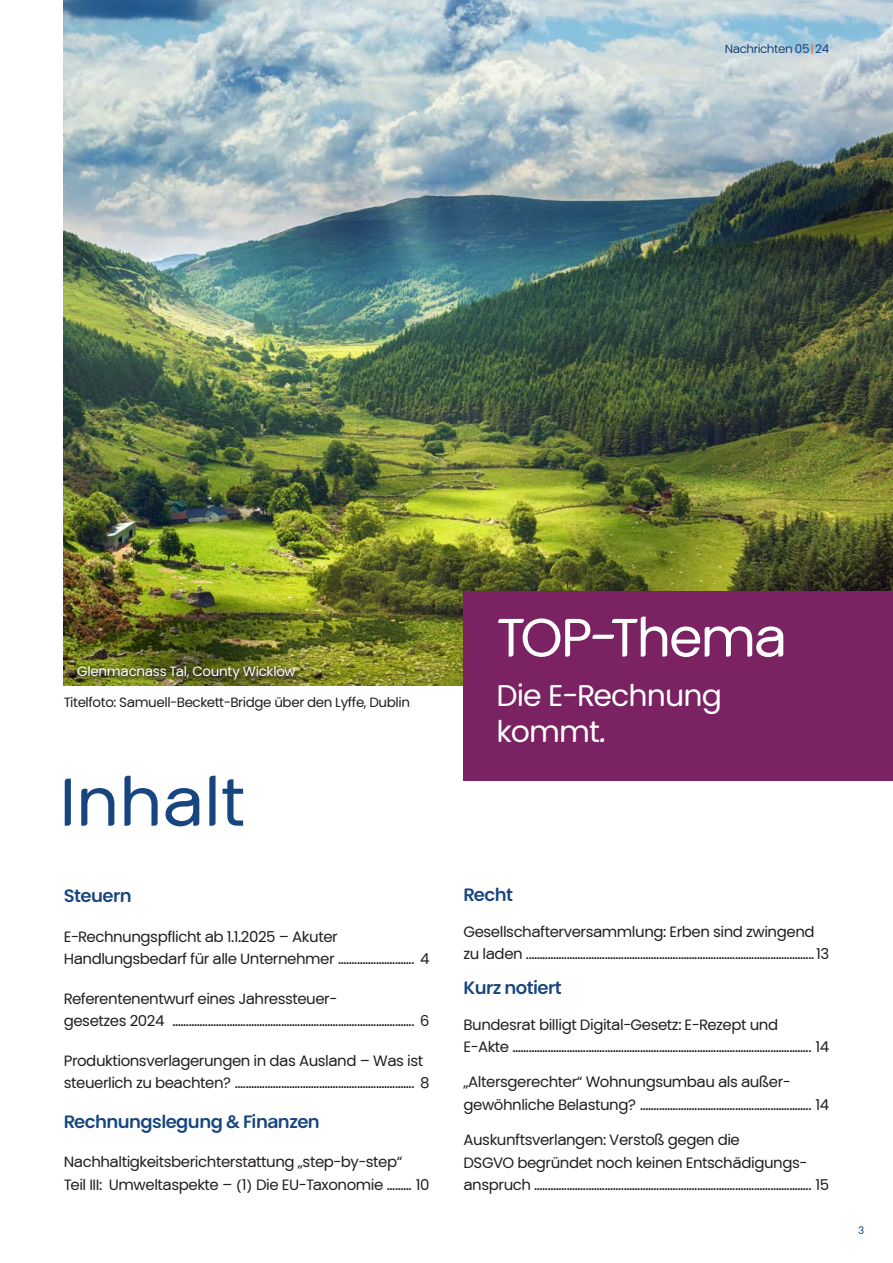
<style>
.page{position:relative;width:893px;height:1263px;background:#fff}
.page>*{position:absolute;margin:0;border:0;box-sizing:border-box;transform-origin:0 0}
.t1{font:67.5px "PKF Global Sans";color:#174580}
.Empfehlung{font:54px "PKF Global Sans";letter-spacing:-.04em;color:#fff}
.t2{font:30px/36px "PKF Global Sans";letter-spacing:-.03em;color:#fff}
.Inhalt_Themen{font:700 18px "PKF Global Sans";letter-spacing:-.03em;color:#174580}
.Inhalt_Themen_Seitenzahl{font:15px/22.5px "PKF Global Sans";letter-spacing:-.03em;color:#231f20}
.Copy_Fließtext{font:13.5px "PKF Global Sans";letter-spacing:-.03em;color:#231f20}
.BU{font:13.5px "PKF Global Sans";letter-spacing:-.02em;color:#fff}
.t3{font:12px "PKF Global Sans";letter-spacing:-.04em;color:#174580}
.t4{font:10.5px "PKF Global Sans";color:#174580}
.s1{color:#f37530}
</style>
<div class="page">
<img style="left:64px;top:0;width:829px;height:685px">
<div style="left:463px;top:591px;width:430px;height:190px;background:#7a2262"></div>
<div style="left:77px;top:665px;width:226px;height:22px;background:#231f20;opacity:.89"></div>
<div style="left:74px;top:662px;width:225px;height:20px;background:#231f20;opacity:.75"></div>
<p class="t3" style="left:725px;top:42px;width:106px">Nachrichten 05<span class="s1">|</span> 24</p>
<p class="BU" style="left:77px;top:663px;width:220px">Glenmacnass Tal, County Wicklow</p>
<p class="Copy_Fließtext" style="left:64px;top:694px;width:348px">Titelfoto: Samuell-Beckett-Bridge über den Lyffe, Dublin</p>
<p class="t1" style="left:60px;top:761px;width:187px">Inhalt</p>
<p class="Inhalt_Themen" style="left:64px;top:885px;width:69px">Steuern</p>
<p class="Inhalt_Themen_Seitenzahl" style="left:64px;top:925px;width:367px">E-Rechnungspflicht ab 1.1.2025 – Akuter<br>Handlungsbedarf für alle Unternehmer ............................ 4</p>
<p class="Inhalt_Themen_Seitenzahl" style="left:64px;top:987px;width:367px">Referentenentwurf eines Jahressteuer-<br>gesetzes 2024 ......................................................................................... 6</p>
<p class="Inhalt_Themen_Seitenzahl" style="left:64px;top:1049px;width:367px">Produktionsverlagerungen in das Ausland – Was ist steuerlich zu beachten? .................................................................. 8</p>
<p class="Inhalt_Themen" style="left:64px;top:1110px;width:258px">Rechnungslegung &amp; Finanzen</p>
<p class="Inhalt_Themen_Seitenzahl" style="left:64px;top:1151px;width:367px">Nachhaltigkeitsberichterstattung „step-by-step“<br>Teil III: Umweltaspekte – (1) Die EU-Taxonomie ......... 10</p>
<p class="Empfehlung" style="left:496px;top:605px;width:292px">TOP-Thema</p>
<p class="t2" style="left:496px;top:677px;width:227px">Die E-Rechnung kommt.</p>
<p class="Inhalt_Themen" style="left:463px;top:884px;width:51px">Recht</p>
<p class="Inhalt_Themen_Seitenzahl" style="left:463px;top:920px;width:367px">Gesellschafterversammlung: Erben sind zwingend zu laden ..........................................................................................................13</p>
<p class="Inhalt_Themen" style="left:463px;top:977px;width:100px">Kurz notiert</p>
<p class="Inhalt_Themen_Seitenzahl" style="left:463px;top:1013px;width:367px">Bundesrat billigt Digital-Gesetz: E-Rezept und<br>E-Akte .............................................................................................................. 14</p>
<p class="Inhalt_Themen_Seitenzahl" style="left:463px;top:1071px;width:367px">„Altersgerechter“ Wohnungsumbau als außer&shy;gewöhnliche Belastung? ............................................................... 14</p>
<p class="Inhalt_Themen_Seitenzahl" style="left:463px;top:1129px;width:367px">Auskunftsverlangen: Verstoß gegen die<br>DSGVO begründet noch keinen Entschädigungs&shy;anspruch ...................................................................................................... 15</p>
<p class="t4" style="left:858px;top:1224px;width:8px">3</p>
</div>
